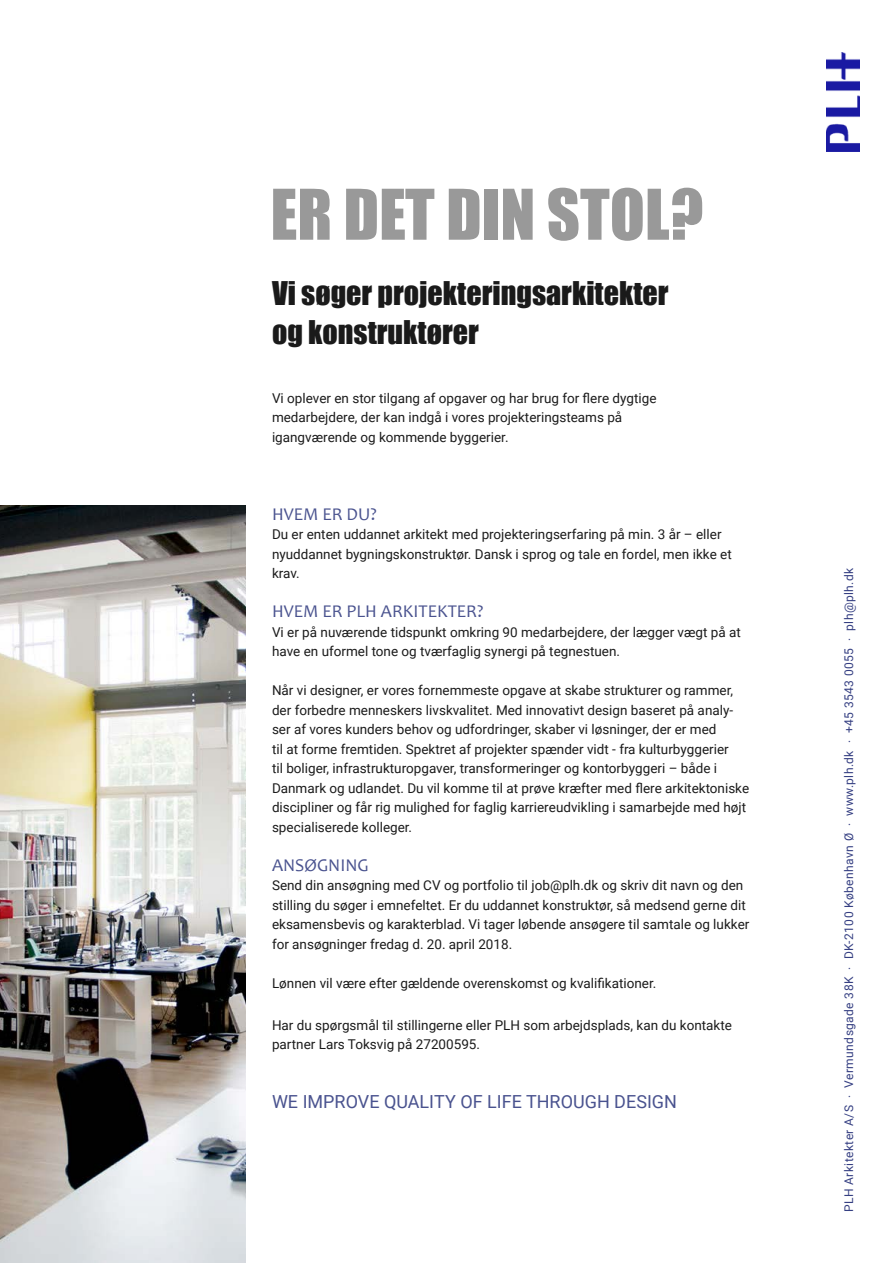
<style>
.page{position:relative;width:893px;height:1263px;background:#fff}
.page>*{position:absolute;margin:0;border:0;box-sizing:border-box;transform-origin:0 0}
.t1{font:64.5px "Impact";color:#999}
.t2{font:30px/39px "Impact";color:#000}
.t3{font:18px "Candara";color:#353f82}
.t4{font:18px "Roboto";color:#353f82}
.t5{font:13.5px/19.5px "Roboto";color:#000}
.t6{font:12px "Roboto";letter-spacing:.035em;color:#353f82}
</style>
<div class="page">
<img style="left:0;top:505px;width:246px;height:758px">
<img style="left:827px;top:52px;width:33px;height:99px">
<h1 class="t1" style="left:270px;top:164px;width:434px">ER DET DIN STOL?</h1>
<h2 class="t2" style="left:272px;top:273px;width:398px">Vi søger projekteringsarkitekter og konstruktører</h2>
<p class="t5" style="left:272px;top:388px;width:386px">Vi oplever en stor tilgang af opgaver og har brug for flere dygtige medarbejdere, der kan indgå i vores projekteringsteams på igangværende og kommende byggerier.</p>
<h3 class="t3" style="left:272px;top:502px;width:106px">HVEM ER DU?</h3>
<p class="t5" style="left:272px;top:524px;width:461px">Du er enten uddannet arkitekt med projekteringserfaring på min. 3 år – eller nyuddannet bygningskonstruktør. Dansk i sprog og tale en fordel, men ikke et krav.</p>
<h3 class="t3" style="left:272px;top:600px;width:213px">HVEM ER PLH ARKITEKTER?</h3>
<p class="t5" style="left:272px;top:622px;width:470px">Vi er på nuværende tidspunkt omkring 90 medarbejdere, der lægger vægt på at have en uformel tone og tværfaglig synergi på tegnestuen.</p>
<p class="t5" style="left:272px;top:680px;width:479px">Når vi designer, er vores fornemmeste opgave at skabe strukturer og rammer, der forbedre menneskers livskvalitet. Med innovativt design baseret på analy&shy;ser af vores kunders behov og udfordringer, skaber vi løsninger, der er med<br>til at forme fremtiden. Spektret af projekter spænder vidt - fra kulturbyggerier<br>til boliger, infrastrukturopgaver, transformeringer og kontorbyggeri – både i Danmark og udlandet. Du vil komme til at prøve kræfter med flere arkitektoniske discipliner og får rig mulighed for faglig karriereudvikling i samarbejde med højt specialiserede kolleger.</p>
<h3 class="t3" style="left:272px;top:853px;width:98px">ANSØGNING</h3>
<p class="t5" style="left:272px;top:875px;width:479px">Send din ansøgning med CV og portfolio til job@plh.dk og skriv dit navn og den stilling du søger i emnefeltet. Er du uddannet konstruktør, så medsend gerne dit eksamensbevis og karakterblad. Vi tager løbende ansøgere til samtale og lukker for ansøgninger fredag d. 20. april 2018.</p>
<p class="t5" style="left:272px;top:973px;width:386px">Lønnen vil være efter gældende overenskomst og kvalifikationer.</p>
<p class="t5" style="left:272px;top:1015px;width:462px">Har du spørgsmål til stillingerne eller PLH som arbejdsplads, kan du kontakte partner Lars Toksvig på 27200595.</p>
<h3 class="t4" style="left:272px;top:1089px;width:406px">WE IMPROVE QUALITY OF LIFE THROUGH DESIGN</h3>
<p class="t6" style="left:840px;top:1212px;width:646px;rotate:-90deg">PLH Arkitekter A/S . Vermundsgade 38K . DK-2100 København Ø . www.plh.dk . +45 3543 0055 . plh@plh.dk</p>
</div>
